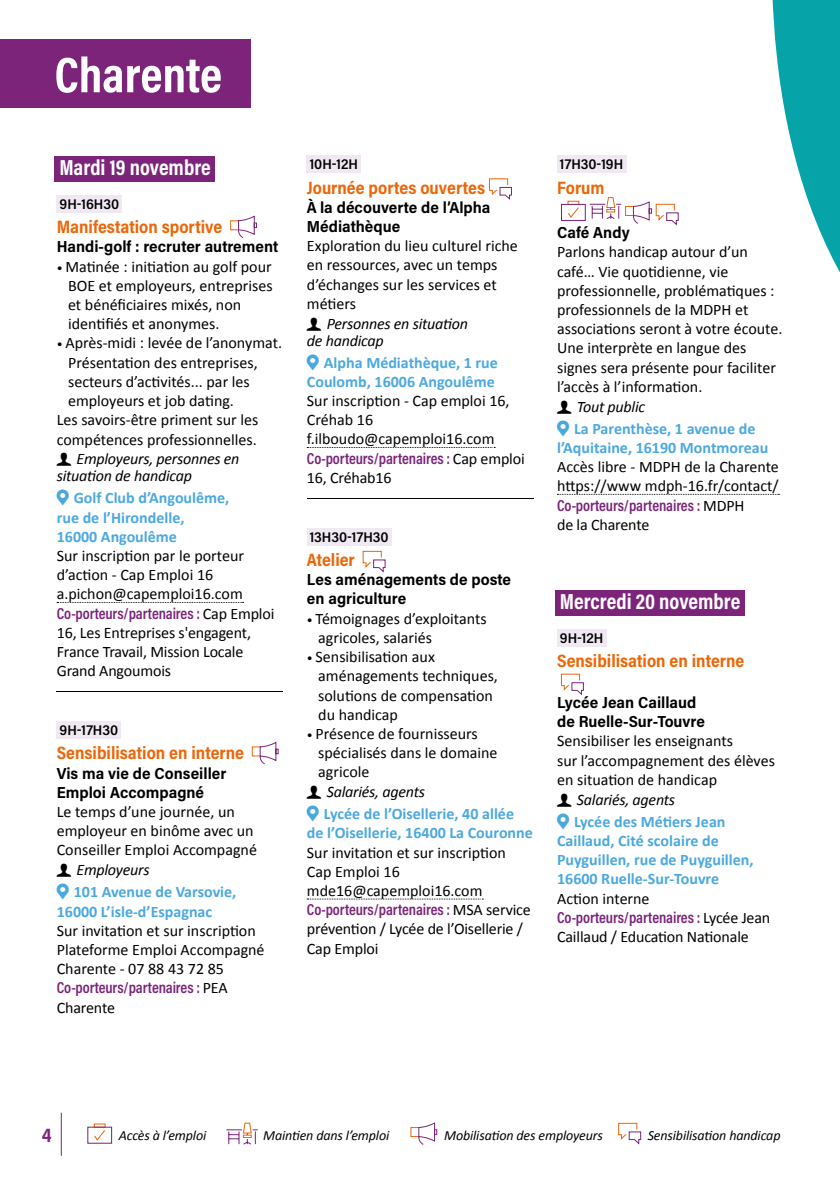
<style>
.page{position:relative;width:840px;height:1191px;background:#fff}
.page>*{position:absolute;margin:0;border:0;box-sizing:border-box;transform-origin:0 0}
.t1{font:50.4px "Acumin Variable Concept";letter-spacing:-.065em;color:#fff}
.t2{font:22px "Acumin Variable Concept";letter-spacing:-.065em;color:#fff}
.t3{font:20px "Acumin Variable Concept";color:#7c247a}
.t4{font:18px "Acumin Variable Concept";letter-spacing:-.01em;color:#ec6608}
.t5{font:16px/19.2px "Calibri";color:#000}
.t6{font:700 16px/19.2px "Calibri";color:#4ba8df}
.t7{font:16px "Acumin Variable Concept";letter-spacing:-.08em;color:#7b2379}
.t8{font:16px/19.2px "Acumin Variable Concept";letter-spacing:.03em;color:#000}
.t9{font:italic 16px/17px "Calibri";letter-spacing:-.015em;color:#000}
.t10{font:italic 14px "Calibri";letter-spacing:-.01em;color:#000}
.t11{font:14px "Acumin Variable Concept";letter-spacing:-.02em;color:#000}
.s1{font-size:12px}
.s2{font-family:"Calibri";color:#000}
</style>
<div class="page">
<div style="left:87px;top:1126px;width:25px;height:17px;border:1px solid #7c247a"></div>
<svg style="left:94px;top:1130px;width:11px;height:11px"></svg>
<svg style="left:226px;top:1122px;width:32px;height:23px"></svg>
<svg style="left:410px;top:1122px;width:27px;height:23px"></svg>
<svg style="left:618px;top:1122px;width:23px;height:23px"></svg>
<hr style="left:61px;top:1112px;width:1px;height:43px;background:#7c247a">
<svg style="left:772px;top:0;width:67px;height:271px"></svg>
<div style="left:0;top:40px;width:250px;height:68px;background:#7c247a"></div>
<div style="left:54px;top:156px;width:161px;height:26px;background:#7c247a"></div>
<div style="left:57px;top:195px;width:65px;height:17px;background:#f0e9f3"></div>
<svg style="left:57px;top:602px;width:186px;height:1px"></svg>
<hr style="left:57px;top:691px;width:226px;height:1px;background:#000">
<div style="left:57px;top:721px;width:64px;height:17px;background:#f0e9f3"></div>
<svg style="left:230px;top:215px;width:27px;height:23px"></svg>
<svg style="left:251px;top:741px;width:28px;height:24px"></svg>
<div style="left:307px;top:155px;width:54px;height:18px;background:#f0e9f3"></div>
<svg style="left:307px;top:447px;width:188px;height:1px"></svg>
<hr style="left:307px;top:498px;width:225px;height:1px;background:#000">
<div style="left:307px;top:528px;width:84px;height:17px;background:#f0e9f3"></div>
<svg style="left:307px;top:898px;width:176px;height:1px"></svg>
<svg style="left:489px;top:178px;width:23px;height:22px"></svg>
<svg style="left:362px;top:550px;width:23px;height:23px"></svg>
<div style="left:556px;top:155px;width:69px;height:18px;background:#f0e9f3"></div>
<svg style="left:557px;top:494px;width:222px;height:1px"></svg>
<div style="left:554px;top:589px;width:190px;height:26px;background:#7c247a"></div>
<div style="left:556px;top:629px;width:50px;height:17px;background:#f0e9f3"></div>
<div style="left:560px;top:204px;width:25px;height:17px;border:1px solid #7c247a"></div>
<svg style="left:568px;top:207px;width:11px;height:11px"></svg>
<svg style="left:589px;top:197px;width:89px;height:29px"></svg>
<svg style="left:560px;top:673px;width:24px;height:23px"></svg>
<h1 class="t1" style="left:55px;top:40px;width:172px">Charente</h1>
<h2 class="t2" style="left:60px;top:152px;width:154px">Mardi 19 novembre</h2>
<p class="t11" style="left:60px;top:194px;width:61px">9H-16H30</p>
<p class="t4" style="left:57px;top:215px;width:167px">Manifestation sportive</p>
<p class="t8" style="left:57px;top:237px;width:222px">Handi-golf : recruter autrement</p>
<p class="t5" style="left:68px;top:256px;width:206px;text-indent:-11px"><span class="s1">•</span> Matinée : initiation au golf pour<br>BOE et employeurs, entreprises et bénéficiaires mixés, non identifiés et anonymes.</p>
<p class="t5" style="left:57px;top:333px;width:227px"><span class="s1">•</span> Après-midi : levée de l’anonymat.</p>
<p class="t5" style="left:68px;top:352px;width:191px">Présentation des entreprises,</p>
<p class="t5" style="left:68px;top:371px;width:183px">secteurs d’activités... par les</p>
<p class="t5" style="left:68px;top:391px;width:167px">employeurs et job dating.</p>
<p class="t5" style="left:57px;top:410px;width:203px">Les savoirs-être priment sur les</p>
<p class="t5" style="left:57px;top:429px;width:201px">compétences professionnelles.</p>
<p class="t9" style="left:57px;top:450px;width:184px;text-indent:20px">Employeurs, personnes en situation de handicap</p>
<p class="t6" style="left:57px;top:488px;width:174px;text-indent:17px">Golf Club d’Angoulême, rue de l’Hirondelle,<br>16000 Angoulême</p>
<p class="t5" style="left:57px;top:545px;width:189px">Sur inscription par le porteur d’action - Cap Emploi 16 a.pichon@capemploi16.com</p>
<p class="t7" style="left:57px;top:602px;width:219px">Co-porteurs/partenaires : <span class="s2">Cap Emploi</span></p>
<p class="t5" style="left:57px;top:622px;width:196px">16, Les Entreprises s'engagent,<br>France Travail, Mission Locale<br>Grand Angoumois</p>
<p class="t11" style="left:60px;top:720px;width:60px">9H-17H30</p>
<p class="t4" style="left:57px;top:741px;width:189px">Sensibilisation en interne</p>
<p class="t8" style="left:57px;top:763px;width:170px">Vis ma vie de Conseiller<br>Emploi Accompagné</p>
<p class="t5" style="left:57px;top:801px;width:202px">Le temps d’une journée, un employeur en binôme avec un<br>Conseiller Emploi Accompagné</p>
<p class="t9" style="left:77px;top:860px;width:74px">Employeurs</p>
<p class="t6" style="left:57px;top:882px;width:181px;text-indent:17px">101 Avenue de Varsovie,<br>16000 L’isle-d’Espagnac</p>
<p class="t5" style="left:57px;top:920px;width:209px">Sur invitation et sur inscription<br>Plateforme Emploi Accompagné<br>Charente - 07 88 43 72 85</p>
<p class="t7" style="left:57px;top:976px;width:172px">Co-porteurs/partenaires : <span class="s2">PEA</span></p>
<p class="t5" style="left:57px;top:997px;width:60px">Charente</p>
<p class="t11" style="left:309px;top:155px;width:50px">10H-12H</p>
<p class="t4" style="left:307px;top:175px;width:179px">Journée portes ouvertes</p>
<p class="t8" style="left:307px;top:197px;width:184px">À la découverte de l’Alpha<br>Médiathèque</p>
<p class="t5" style="left:307px;top:236px;width:212px">Exploration du lieu culturel riche en ressources, avec un temps d’échanges sur les services et métiers</p>
<p class="t9" style="left:307px;top:314px;width:163px;text-indent:20px">Personnes en situation de handicap</p>
<p class="t6" style="left:307px;top:352px;width:192px;text-align:right">Alpha Médiathèque, 1 rue<br>Coulomb, 16006 Angoulême</p>
<p class="t5" style="left:307px;top:391px;width:204px">Sur inscription - Cap emploi 16,<br>Créhab 16 f.ilboudo@capemploi16.com</p>
<p class="t7" style="left:307px;top:447px;width:219px">Co-porteurs/partenaires : <span class="s2">Cap emploi</span></p>
<p class="t5" style="left:307px;top:467px;width:86px">16, Créhab16</p>
<p class="t11" style="left:309px;top:527px;width:80px">13H30-17H30</p>
<p class="t4" style="left:307px;top:547px;width:49px">Atelier</p>
<p class="t8" style="left:307px;top:569px;width:205px">Les aménagements de poste en agriculture</p>
<p class="t5" style="left:318px;top:608px;width:170px;text-indent:-11px"><span class="s1">•</span> Témoignages d’exploitants agricoles, salariés</p>
<p class="t5" style="left:318px;top:646px;width:181px;text-indent:-11px"><span class="s1">•</span> Sensibilisation aux aménagements techniques, solutions de compensation du handicap</p>
<p class="t5" style="left:318px;top:723px;width:181px;text-indent:-11px"><span class="s1">•</span> Présence de fournisseurs spécialisés dans le domaine agricole</p>
<p class="t9" style="left:326px;top:782px;width:100px">Salariés, agents</p>
<p class="t6" style="left:307px;top:803px;width:227px;text-align:center">Lycée de l’Oisellerie, 40 allée<br>de l’Oisellerie, 16400 La Couronne</p>
<p class="t5" style="left:307px;top:842px;width:200px">Sur invitation et sur inscription<br>Cap Emploi 16 mde16@capemploi16.com</p>
<p class="t7" style="left:307px;top:898px;width:225px">Co-porteurs/partenaires : <span class="s2">MSA service</span></p>
<p class="t5" style="left:307px;top:919px;width:217px">prévention / Lycée de l’Oisellerie /<br>Cap Emploi</p>
<p class="t11" style="left:559px;top:155px;width:65px">17H30-19H</p>
<p class="t4" style="left:556px;top:175px;width:50px">Forum</p>
<p class="t8" style="left:556px;top:222px;width:73px">Café Andy</p>
<p class="t5" style="left:556px;top:242px;width:227px">Parlons handicap autour d’un café… Vie quotidienne, vie professionnelle, problématiques : professionnels de la MDPH et associations seront à votre écoute.<br>Une interprète en langue des signes sera présente pour faciliter l’accès à l’information.</p>
<p class="t9" style="left:576px;top:397px;width:70px">Tout public</p>
<p class="t6" style="left:556px;top:418px;width:212px;text-align:center">La Parenthèse, 1 avenue de l’Aquitaine, 16190 Montmoreau</p>
<p class="t5" style="left:556px;top:457px;width:223px">Accès libre - MDPH de la Charente https://www mdph-16.fr/contact/</p>
<p class="t7" style="left:556px;top:494px;width:189px">Co-porteurs/partenaires : <span class="s2">MDPH</span></p>
<p class="t5" style="left:556px;top:514px;width:94px">de la Charente</p>
<h2 class="t2" style="left:559px;top:586px;width:183px">Mercredi 20 novembre</h2>
<p class="t11" style="left:559px;top:628px;width:46px">9H-12H</p>
<p class="t4" style="left:556px;top:648px;width:189px">Sensibilisation en interne</p>
<p class="t8" style="left:556px;top:692px;width:149px">Lycée Jean Caillaud de Ruelle-Sur-Touvre</p>
<p class="t5" style="left:556px;top:731px;width:219px">Sensibiliser les enseignants<br>sur l’accompagnement des élèves en situation de handicap</p>
<p class="t9" style="left:576px;top:790px;width:100px">Salariés, agents</p>
<p class="t6" style="left:556px;top:811px;width:198px;text-indent:17px">Lycée des Métiers Jean<br>Caillaud, Cité scolaire de<br>Puyguillen, rue de Puyguillen,<br>16600 Ruelle-Sur-Touvre</p>
<p class="t5" style="left:556px;top:888px;width:94px">Action interne</p>
<p class="t7" style="left:556px;top:906px;width:215px">Co-porteurs/partenaires : <span class="s2">Lycée Jean</span></p>
<p class="t5" style="left:556px;top:926px;width:193px">Caillaud / Education Nationale</p>
<p class="t3" style="left:42px;top:1121px;width:12px">4</p>
<p class="t10" style="left:119px;top:1125px;width:89px">Accès à l’emploi</p>
<p class="t10" style="left:263px;top:1125px;width:127px">Maintien dans l’emploi</p>
<p class="t10" style="left:444px;top:1125px;width:160px">Mobilisation des employeurs</p>
<p class="t10" style="left:647px;top:1125px;width:134px">Sensibilisation handicap</p>
</div>
